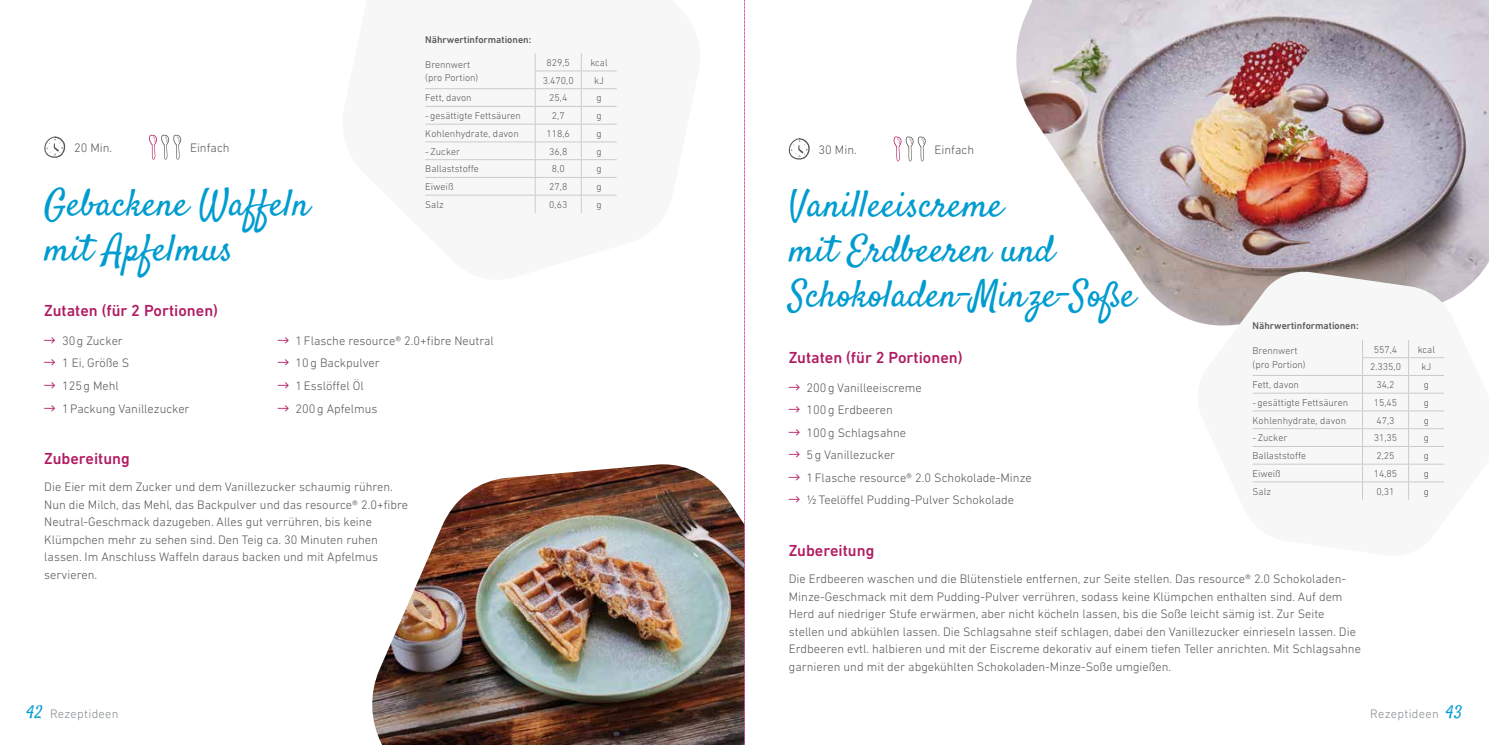
<style>
.page{position:relative;width:1489px;height:745px;background:#fff}
.page>*{position:absolute;margin:0;border:0;box-sizing:border-box;transform-origin:0 0}
.t1{font:37.5px/45px "Satisfy";color:#009cd0}
.t2{font:500 16.25px "DIN Next LT Pro";color:#b01c62}
.t3{font:300 12.5px/22.5px "DIN Next LT Pro";color:#575756}
.t4{font:300 12.5px "DIN Next LT Pro";letter-spacing:.025em;color:#858b8f}
.t5{font:300 10px/13.8px "DIN Next LT Pro";color:#575756}
.t6{font:500 10px "DIN Next LT Pro";color:#575756}
.s1{font-family:"Satisfy";font-weight:400;font-size:17.5px;color:#009cd0}
</style>
<div class="page">
<img style="left:372px;top:464px;width:372px;height:280px">
<img style="left:1016px;top:0;width:472px;height:321px">
<svg style="left:425px;top:53px;width:192px;height:160px"></svg>
<svg style="left:535px;top:53px;width:1px;height:160px"></svg>
<svg style="left:581px;top:53px;width:1px;height:160px"></svg>
<hr style="left:535px;top:71px;width:46px;height:1px;background:#c9cccf">
<hr style="left:581px;top:71px;width:35px;height:1px;background:#c9cccf">
<hr style="left:425px;top:88px;width:110px;height:1px;background:#c9cccf">
<hr style="left:535px;top:88px;width:46px;height:1px;background:#c9cccf">
<hr style="left:581px;top:88px;width:35px;height:1px;background:#c9cccf">
<hr style="left:425px;top:106px;width:110px;height:1px;background:#c9cccf">
<hr style="left:535px;top:106px;width:46px;height:1px;background:#c9cccf">
<hr style="left:581px;top:106px;width:35px;height:1px;background:#c9cccf">
<hr style="left:425px;top:124px;width:110px;height:1px;background:#c9cccf">
<hr style="left:535px;top:124px;width:46px;height:1px;background:#c9cccf">
<hr style="left:581px;top:124px;width:35px;height:1px;background:#c9cccf">
<hr style="left:425px;top:141px;width:110px;height:1px;background:#c9cccf">
<hr style="left:535px;top:141px;width:46px;height:1px;background:#c9cccf">
<hr style="left:581px;top:141px;width:35px;height:1px;background:#c9cccf">
<hr style="left:425px;top:159px;width:110px;height:1px;background:#c9cccf">
<hr style="left:535px;top:159px;width:46px;height:1px;background:#c9cccf">
<hr style="left:581px;top:159px;width:35px;height:1px;background:#c9cccf">
<hr style="left:425px;top:177px;width:110px;height:1px;background:#c9cccf">
<hr style="left:535px;top:177px;width:46px;height:1px;background:#c9cccf">
<hr style="left:581px;top:177px;width:35px;height:1px;background:#c9cccf">
<hr style="left:425px;top:195px;width:110px;height:1px;background:#c9cccf">
<hr style="left:535px;top:195px;width:46px;height:1px;background:#c9cccf">
<hr style="left:581px;top:195px;width:35px;height:1px;background:#c9cccf">
<svg style="left:149px;top:135px;width:32px;height:24px"></svg>
<svg style="left:44px;top:136px;width:21px;height:22px"></svg>
<svg style="left:893px;top:136px;width:32px;height:25px"></svg>
<svg style="left:788px;top:138px;width:21px;height:22px"></svg>
<svg style="left:1194px;top:269px;width:294px;height:231px"></svg>
<svg style="left:1361px;top:340px;width:1px;height:159px"></svg>
<svg style="left:1408px;top:340px;width:1px;height:159px"></svg>
<hr style="left:1361px;top:357px;width:47px;height:1px;background:#c9cccf">
<hr style="left:1408px;top:357px;width:35px;height:1px;background:#c9cccf">
<hr style="left:1252px;top:375px;width:110px;height:1px;background:#c9cccf">
<hr style="left:1362px;top:375px;width:46px;height:1px;background:#c9cccf">
<hr style="left:1408px;top:375px;width:35px;height:1px;background:#c9cccf">
<hr style="left:1252px;top:392px;width:110px;height:1px;background:#c9cccf">
<hr style="left:1362px;top:392px;width:46px;height:1px;background:#c9cccf">
<hr style="left:1408px;top:392px;width:35px;height:1px;background:#c9cccf">
<hr style="left:1252px;top:410px;width:110px;height:1px;background:#c9cccf">
<hr style="left:1362px;top:410px;width:46px;height:1px;background:#c9cccf">
<hr style="left:1408px;top:410px;width:35px;height:1px;background:#c9cccf">
<hr style="left:1252px;top:428px;width:110px;height:1px;background:#c9cccf">
<hr style="left:1362px;top:428px;width:46px;height:1px;background:#c9cccf">
<hr style="left:1408px;top:428px;width:35px;height:1px;background:#c9cccf">
<hr style="left:1252px;top:446px;width:110px;height:1px;background:#c9cccf">
<hr style="left:1362px;top:446px;width:46px;height:1px;background:#c9cccf">
<hr style="left:1408px;top:446px;width:35px;height:1px;background:#c9cccf">
<hr style="left:1252px;top:463px;width:110px;height:1px;background:#c9cccf">
<hr style="left:1362px;top:463px;width:46px;height:1px;background:#c9cccf">
<hr style="left:1408px;top:463px;width:35px;height:1px;background:#c9cccf">
<hr style="left:1252px;top:481px;width:110px;height:1px;background:#c9cccf">
<hr style="left:1362px;top:481px;width:46px;height:1px;background:#c9cccf">
<hr style="left:1408px;top:481px;width:35px;height:1px;background:#c9cccf">
<svg style="left:744px;top:0;width:1px;height:745px"></svg>
<p class="t6" style="left:425px;top:34px;width:107px">Nährwertinformationen:</p>
<p class="t3" style="left:74px;top:136px;width:40px">20 Min.</p>
<p class="t3" style="left:190px;top:136px;width:41px">Einfach</p>
<h1 class="t1" style="left:44px;top:183px;width:267px">Gebackene Waffeln mit Apfelmus</h1>
<p class="t5" style="left:425px;top:57px;width:54px">Brennwert (pro Portion)</p>
<p class="t5" style="left:546px;top:55px;width:25px">829,5</p>
<p class="t5" style="left:590px;top:55px;width:19px">kcal</p>
<p class="t5" style="left:543px;top:73px;width:32px">3.470,0</p>
<p class="t5" style="left:594px;top:73px;width:11px">kJ</p>
<p class="t5" style="left:425px;top:91px;width:48px">Fett, davon</p>
<p class="t5" style="left:549px;top:91px;width:20px">25,4</p>
<p class="t5" style="left:596px;top:91px;width:7px">g</p>
<p class="t5" style="left:425px;top:109px;width:97px">-gesättigte Fettsäuren</p>
<p class="t5" style="left:552px;top:109px;width:14px">2,7</p>
<p class="t5" style="left:596px;top:109px;width:7px">g</p>
<p class="t5" style="left:425px;top:126px;width:95px">Kohlenhydrate, davon</p>
<p class="t5" style="left:546px;top:126px;width:25px">118,6</p>
<p class="t5" style="left:596px;top:126px;width:7px">g</p>
<p class="t5" style="left:425px;top:144px;width:36px">- Zucker</p>
<p class="t5" style="left:549px;top:144px;width:20px">36,8</p>
<p class="t5" style="left:596px;top:144px;width:7px">g</p>
<p class="t5" style="left:425px;top:162px;width:55px">Ballaststoffe</p>
<p class="t5" style="left:552px;top:162px;width:14px">8,0</p>
<p class="t5" style="left:596px;top:162px;width:7px">g</p>
<p class="t5" style="left:425px;top:179px;width:30px">Eiweiß</p>
<p class="t5" style="left:549px;top:179px;width:20px">27,8</p>
<p class="t5" style="left:596px;top:179px;width:7px">g</p>
<p class="t5" style="left:425px;top:197px;width:20px">Salz</p>
<p class="t5" style="left:549px;top:197px;width:20px">0,63</p>
<p class="t5" style="left:596px;top:197px;width:7px">g</p>
<h2 class="t2" style="left:44px;top:301px;width:175px">Zutaten (für 2 Portionen)</h2>
<p class="t3" style="left:62px;top:329px;width:129px">30g Zucker<br>1 Ei, Größe S<br>125g Mehl<br>1Packung Vanillezucker</p>
<p class="t3" style="left:295px;top:329px;width:200px">1Flasche resource® 2.0+fibre Neutral<br>10g Backpulver<br>1Esslöffel Öl<br>200g Apfelmus</p>
<h2 class="t2" style="left:44px;top:449px;width:87px">Zubereitung</h2>
<p class="t3" style="left:44px;top:477px;width:365px;line-height:17.5px">Die Eier mit dem Zucker und dem Vanillezucker schaumig rühren.<br>Nun die Milch, das Mehl, das Backpulver und das resource® 2.0+fibre Neutral-Geschmack dazugeben. Alles gut verrühren, bis keine Klümpchen mehr zu sehen sind. Den Teig ca. 30 Minuten ruhen lassen. Im Anschluss Waffeln daraus backen und mit Apfelmus servieren.</p>
<p class="t3" style="left:818px;top:138px;width:40px">30 Min.</p>
<p class="t3" style="left:934px;top:138px;width:41px">Einfach</p>
<h1 class="t1" style="left:788px;top:185px;width:348px">Vanilleeiscreme<br>mit Erdbeeren und<br>Schokoladen-Minze-Soße</h1>
<h2 class="t2" style="left:788px;top:348px;width:175px">Zutaten (für 2 Portionen)</h2>
<p class="t3" style="left:806px;top:376px;width:227px">200g Vanilleeiscreme<br>100g Erdbeeren<br>100g Schlagsahne<br>5g Vanillezucker<br>1Flasche resource® 2.0 Schokolade-Minze ½Teelöffel Pudding-Pulver Schokolade</p>
<h2 class="t2" style="left:788px;top:540px;width:87px">Zubereitung</h2>
<p class="t6" style="left:1252px;top:320px;width:107px">Nährwertinformationen:</p>
<p class="t5" style="left:1252px;top:344px;width:54px">Brennwert (pro Portion)</p>
<p class="t5" style="left:1373px;top:342px;width:25px">557,4</p>
<p class="t5" style="left:1417px;top:342px;width:19px">kcal</p>
<p class="t5" style="left:1369px;top:360px;width:32px">2.335,0</p>
<p class="t5" style="left:1421px;top:360px;width:11px">kJ</p>
<p class="t5" style="left:1252px;top:377px;width:48px">Fett, davon</p>
<p class="t5" style="left:1376px;top:377px;width:20px">34,2</p>
<p class="t5" style="left:1423px;top:377px;width:7px">g</p>
<p class="t5" style="left:1252px;top:395px;width:97px">-gesättigte Fettsäuren</p>
<p class="t5" style="left:1373px;top:395px;width:25px">15,45</p>
<p class="t5" style="left:1423px;top:395px;width:7px">g</p>
<p class="t5" style="left:1252px;top:413px;width:95px">Kohlenhydrate, davon</p>
<p class="t5" style="left:1376px;top:413px;width:20px">47,3</p>
<p class="t5" style="left:1423px;top:413px;width:7px">g</p>
<p class="t5" style="left:1252px;top:430px;width:36px">- Zucker</p>
<p class="t5" style="left:1373px;top:430px;width:25px">31,35</p>
<p class="t5" style="left:1423px;top:430px;width:7px">g</p>
<p class="t5" style="left:1252px;top:448px;width:55px">Ballaststoffe</p>
<p class="t5" style="left:1376px;top:448px;width:20px">2,25</p>
<p class="t5" style="left:1423px;top:448px;width:7px">g</p>
<p class="t5" style="left:1252px;top:466px;width:30px">Eiweiß</p>
<p class="t5" style="left:1373px;top:466px;width:25px">14,85</p>
<p class="t5" style="left:1423px;top:466px;width:7px">g</p>
<p class="t5" style="left:1252px;top:484px;width:20px">Salz</p>
<p class="t5" style="left:1376px;top:484px;width:20px">0,31</p>
<p class="t5" style="left:1423px;top:484px;width:7px">g</p>
<p class="t3" style="left:788px;top:569px;width:573px;line-height:17.5px">Die Erdbeeren waschen und die Blütenstiele entfernen, zur Seite stellen. Das resource® 2.0 Schokoladen-Minze-Geschmack mit dem Pudding-Pulver verrühren, sodass keine Klümpchen enthalten sind. Auf dem Herd auf niedriger Stufe erwärmen, aber nicht köcheln lassen, bis die Soße leicht sämig ist. Zur Seite stellen und abkühlen lassen. Die Schlagsahne steif schlagen, dabei den Vanillezucker einrieseln lassen. Die Erdbeeren evtl. halbieren und mit der Eiscreme dekorativ auf einem tiefen Teller anrichten. Mit Schlagsahne garnieren und mit der abgekühlten Schokoladen-Minze-Soße umgießen.</p>
<p class="t4" style="left:27px;top:706px;width:93px"><span class="s1">42</span> Rezeptideen</p>
<p class="t4" style="left:1370px;top:706px;width:94px">Rezeptideen <span class="s1">43</span></p>
</div>
